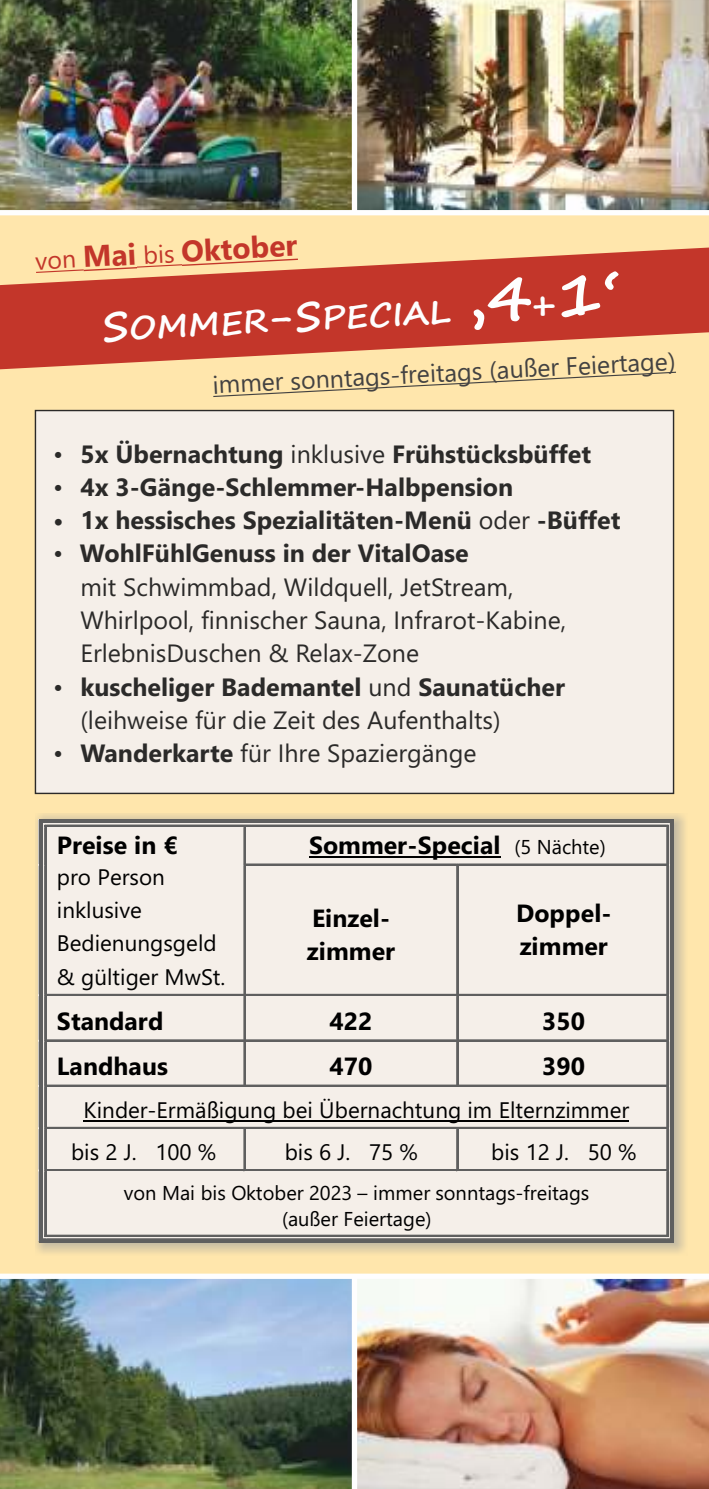
<style>
.page{position:relative;width:709px;height:1489px;background:#fff}
.page>*{position:absolute;margin:0;border:0;box-sizing:border-box;transform-origin:0 0}
.t1{font:700 32px "Segoe Print";color:#fefefe;scale:1.06 1}
.t2{font:700 30px "Segoe UI";color:#c3362a}
.t3{font:25px/33.2px "Segoe UI";color:#2b2a29}
.t4{font:700 25px "Segoe UI";color:#2b2a29}
.t5{font:25px "Segoe UI";color:#434242}
.t6{font:700 24.75px/33.5px "Segoe UI";color:#000}
.t7{font:22.5px/33.5px "Segoe UI";color:#000}
.t8{font:20px/26.8px "Segoe UI";color:#000;text-align:center}
.s1{font-weight:400;font-size:25px}
.s2{font-size:40px}
.s3{font-size:60px}
.s4{font-weight:400}
.s5{font-weight:700}
.s6{font-weight:400;font-size:20px}
</style>
<div class="page">
<div style="left:0;top:0;width:709px;height:1488px;background:#ffe6ac"></div>
<img style="left:0;top:0;width:709px;height:210px">
<img style="left:0;top:1278px;width:709px;height:210px">
<div style="left:352px;top:0;width:5px;height:213px;background:#fefefe"></div>
<div style="left:0;top:1273px;width:709px;height:5px;background:#fefefe"></div>
<div style="left:352px;top:1276px;width:5px;height:212px;background:#fefefe"></div>
<div style="left:0;top:210px;width:709px;height:5px;background:#fefefe"></div>
<svg style="left:0;top:247px;width:709px;height:123px;fill:#c3362a"></svg>
<svg style="left:36px;top:258px;width:262px;height:15px"></svg>
<svg style="left:213px;top:371px;width:463px;height:26px"></svg>
<div style="left:34px;top:409px;width:641px;height:385px;background:#f5efe9"></div>
<img style="left:36px;top:813px;width:649px;height:440px">
<div style="left:39px;top:819px;width:631px;height:421px;background:#f5efe9"></div>
<hr style="left:309px;top:856px;width:192px;height:1px;background:#000">
<svg style="left:39px;top:819px;width:7px;height:8px"></svg>
<hr style="left:46px;top:819px;width:198px;height:4px;background:#5f5f5f">
<hr style="left:46px;top:825px;width:198px;height:1px;background:#5f5f5f">
<hr style="left:46px;top:824px;width:198px;height:1px;background:#5f5f5f">
<svg style="left:244px;top:819px;width:7px;height:8px"></svg>
<hr style="left:251px;top:819px;width:415px;height:4px;background:#5f5f5f">
<hr style="left:251px;top:825px;width:415px;height:1px;background:#5f5f5f">
<hr style="left:251px;top:824px;width:415px;height:1px;background:#5f5f5f">
<svg style="left:666px;top:819px;width:8px;height:8px"></svg>
<hr style="left:45px;top:827px;width:1px;height:37px;background:#5f5f5f">
<hr style="left:44px;top:827px;width:1px;height:37px;background:#5f5f5f">
<hr style="left:39px;top:827px;width:4px;height:37px;background:#5f5f5f">
<hr style="left:244px;top:827px;width:2px;height:37px;background:#5f5f5f">
<hr style="left:243px;top:827px;width:1px;height:37px;background:#5f5f5f">
<hr style="left:670px;top:827px;width:4px;height:37px;background:#5f5f5f">
<hr style="left:666px;top:827px;width:2px;height:37px;background:#5f5f5f">
<hr style="left:246px;top:864px;width:210px;height:1px;background:#5f5f5f">
<hr style="left:246px;top:863px;width:210px;height:1px;background:#5f5f5f">
<hr style="left:458px;top:864px;width:208px;height:1px;background:#5f5f5f">
<hr style="left:458px;top:863px;width:208px;height:1px;background:#5f5f5f">
<hr style="left:45px;top:865px;width:1px;height:129px;background:#5f5f5f">
<hr style="left:44px;top:865px;width:1px;height:129px;background:#5f5f5f">
<hr style="left:39px;top:865px;width:4px;height:129px;background:#5f5f5f">
<hr style="left:244px;top:865px;width:2px;height:129px;background:#5f5f5f">
<hr style="left:243px;top:865px;width:1px;height:129px;background:#5f5f5f">
<hr style="left:456px;top:865px;width:2px;height:129px;background:#5f5f5f">
<hr style="left:670px;top:865px;width:4px;height:129px;background:#5f5f5f">
<hr style="left:666px;top:865px;width:2px;height:129px;background:#5f5f5f">
<svg style="left:39px;top:993px;width:7px;height:3px"></svg>
<hr style="left:46px;top:994px;width:198px;height:2px;background:#5f5f5f">
<hr style="left:46px;top:993px;width:198px;height:1px;background:#5f5f5f">
<hr style="left:246px;top:994px;width:210px;height:2px;background:#5f5f5f">
<hr style="left:246px;top:993px;width:210px;height:1px;background:#5f5f5f">
<hr style="left:458px;top:994px;width:208px;height:2px;background:#5f5f5f">
<hr style="left:458px;top:993px;width:208px;height:1px;background:#5f5f5f">
<svg style="left:666px;top:993px;width:8px;height:3px"></svg>
<hr style="left:45px;top:996px;width:1px;height:43px;background:#5f5f5f">
<hr style="left:44px;top:996px;width:1px;height:43px;background:#5f5f5f">
<hr style="left:39px;top:996px;width:4px;height:43px;background:#5f5f5f">
<hr style="left:244px;top:996px;width:2px;height:43px;background:#5f5f5f">
<hr style="left:243px;top:996px;width:1px;height:43px;background:#5f5f5f">
<hr style="left:456px;top:996px;width:2px;height:43px;background:#5f5f5f">
<hr style="left:670px;top:996px;width:4px;height:43px;background:#5f5f5f">
<hr style="left:666px;top:996px;width:2px;height:43px;background:#5f5f5f">
<svg style="left:39px;top:1039px;width:7px;height:2px"></svg>
<hr style="left:46px;top:1039px;width:198px;height:2px;background:#5f5f5f">
<hr style="left:246px;top:1039px;width:210px;height:2px;background:#5f5f5f">
<hr style="left:458px;top:1039px;width:208px;height:2px;background:#5f5f5f">
<svg style="left:666px;top:1039px;width:8px;height:2px"></svg>
<hr style="left:45px;top:1041px;width:1px;height:43px;background:#5f5f5f">
<hr style="left:44px;top:1041px;width:1px;height:43px;background:#5f5f5f">
<hr style="left:39px;top:1041px;width:4px;height:43px;background:#5f5f5f">
<hr style="left:244px;top:1041px;width:2px;height:43px;background:#5f5f5f">
<hr style="left:243px;top:1041px;width:1px;height:43px;background:#5f5f5f">
<hr style="left:456px;top:1041px;width:2px;height:43px;background:#5f5f5f">
<hr style="left:670px;top:1041px;width:4px;height:43px;background:#5f5f5f">
<hr style="left:666px;top:1041px;width:2px;height:43px;background:#5f5f5f">
<hr style="left:84px;top:1120px;width:545px;height:1px;background:#000">
<svg style="left:39px;top:1084px;width:7px;height:2px"></svg>
<hr style="left:46px;top:1084px;width:198px;height:2px;background:#5f5f5f">
<hr style="left:246px;top:1084px;width:210px;height:2px;background:#5f5f5f">
<hr style="left:458px;top:1084px;width:208px;height:2px;background:#5f5f5f">
<svg style="left:666px;top:1084px;width:8px;height:2px"></svg>
<hr style="left:45px;top:1086px;width:1px;height:41px;background:#5f5f5f">
<hr style="left:44px;top:1086px;width:1px;height:41px;background:#5f5f5f">
<hr style="left:39px;top:1086px;width:4px;height:41px;background:#5f5f5f">
<hr style="left:670px;top:1086px;width:4px;height:41px;background:#5f5f5f">
<hr style="left:666px;top:1086px;width:2px;height:41px;background:#5f5f5f">
<svg style="left:39px;top:1126px;width:7px;height:3px"></svg>
<hr style="left:46px;top:1127px;width:198px;height:2px;background:#5f5f5f">
<hr style="left:46px;top:1126px;width:198px;height:1px;background:#5f5f5f">
<hr style="left:246px;top:1127px;width:210px;height:2px;background:#5f5f5f">
<hr style="left:246px;top:1126px;width:210px;height:1px;background:#5f5f5f">
<hr style="left:458px;top:1127px;width:208px;height:2px;background:#5f5f5f">
<hr style="left:458px;top:1126px;width:208px;height:1px;background:#5f5f5f">
<svg style="left:666px;top:1126px;width:8px;height:3px"></svg>
<hr style="left:45px;top:1129px;width:1px;height:40px;background:#5f5f5f">
<hr style="left:44px;top:1129px;width:1px;height:40px;background:#5f5f5f">
<hr style="left:39px;top:1129px;width:4px;height:40px;background:#5f5f5f">
<hr style="left:244px;top:1129px;width:2px;height:40px;background:#5f5f5f">
<hr style="left:243px;top:1129px;width:1px;height:40px;background:#5f5f5f">
<hr style="left:456px;top:1129px;width:2px;height:40px;background:#5f5f5f">
<hr style="left:670px;top:1129px;width:4px;height:40px;background:#5f5f5f">
<hr style="left:666px;top:1129px;width:2px;height:40px;background:#5f5f5f">
<svg style="left:39px;top:1168px;width:7px;height:3px"></svg>
<hr style="left:46px;top:1169px;width:198px;height:2px;background:#5f5f5f">
<hr style="left:46px;top:1168px;width:198px;height:1px;background:#5f5f5f">
<hr style="left:246px;top:1169px;width:210px;height:2px;background:#5f5f5f">
<hr style="left:246px;top:1168px;width:210px;height:1px;background:#5f5f5f">
<hr style="left:458px;top:1169px;width:208px;height:2px;background:#5f5f5f">
<hr style="left:458px;top:1168px;width:208px;height:1px;background:#5f5f5f">
<svg style="left:666px;top:1168px;width:8px;height:3px"></svg>
<hr style="left:45px;top:1171px;width:1px;height:63px;background:#5f5f5f">
<hr style="left:44px;top:1171px;width:1px;height:63px;background:#5f5f5f">
<hr style="left:39px;top:1171px;width:4px;height:63px;background:#5f5f5f">
<svg style="left:39px;top:1234px;width:7px;height:8px"></svg>
<svg style="left:46px;top:1238px;width:620px;height:4px;background:#686867"></svg>
<hr style="left:46px;top:1234px;width:620px;height:2px;background:#5f5f5f">
<hr style="left:670px;top:1171px;width:4px;height:63px;background:#5f5f5f">
<hr style="left:666px;top:1171px;width:2px;height:63px;background:#5f5f5f">
<svg style="left:666px;top:1234px;width:8px;height:8px"></svg>
<p class="t2" style="left:35px;top:248px;width:264px;rotate:-3deg"><span class="s1">von</span> Mai <span class="s1">bis</span> Oktober</p>
<p class="t1" style="left:102px;top:314px;width:492px;rotate:-3deg"><span class="s2">S</span>OMMER<span class="s2">-S</span>PECIAL <span class="s3">‚4</span><span class="s2">+</span><span class="s3">1‘</span></p>
<p class="t5" style="left:212px;top:375px;width:465px;rotate:-3deg">immer sonntags-freitags (außer Feiertage)</p>
<p class="t4" style="left:53px;top:444px;width:539px"><span class="s4">•</span> 5x Übernachtung <span class="s4">inklusive</span> Frühstücksbüffet</p>
<p class="t4" style="left:53px;top:477px;width:461px"><span class="s4">•</span> 4x 3-Gänge-Schlemmer-Halbpension</p>
<p class="t4" style="left:53px;top:511px;width:569px">• 1x hessisches Spezialitäten-Menü <span class="s4">oder</span> -Büffet</p>
<p class="t3" style="left:80px;top:539px;width:487px;text-indent:-27px">• <span class="s5">WohlFühlGenuss in der VitalOase<br></span>mit Schwimmbad, Wildquell, JetStream, Whirlpool, finnischer Sauna, Infrarot-Kabine, ErlebnisDuschen &amp; Relax-Zone</p>
<p class="t3" style="left:80px;top:672px;width:486px;text-indent:-27px">• <span class="s5">kuscheliger Bademantel</span> und <span class="s5">Saunatücher </span>(leihweise für die Zeit des Aufenthalts)</p>
<p class="t3" style="left:53px;top:739px;width:425px">• <span class="s5">Wanderkarte</span> für Ihre Spaziergänge</p>
<p class="t6" style="left:57px;top:830px;width:122px">Preise in €</p>
<p class="t7" style="left:57px;top:862px;width:170px">pro Person inklusive<br>Bedienungsgeld &amp; gültiger MwSt.</p>
<p class="t6" style="left:309px;top:830px;width:298px">Sommer-Special <span class="s6">(5 Nächte)</span></p>
<p class="t6" style="left:307px;top:903px;width:90px">Einzel&shy;zimmer</p>
<p class="t6" style="left:516px;top:898px;width:97px">Doppel&shy;zimmer</p>
<p class="t6" style="left:57px;top:1006px;width:108px">Standard</p>
<p class="t6" style="left:329px;top:1006px;width:44px">422</p>
<p class="t6" style="left:542px;top:1006px;width:44px">350</p>
<p class="t6" style="left:57px;top:1051px;width:113px">Landhaus</p>
<p class="t6" style="left:329px;top:1051px;width:44px">470</p>
<p class="t6" style="left:542px;top:1051px;width:44px">390</p>
<p class="t7" style="left:71px;top:1091px;width:560px;line-height:42px;text-indent:13px">Kinder-Ermäßigung bei Übernachtung im Elternzimmer bis 2 J. 100 %</p>
<p class="t7" style="left:285px;top:1137px;width:134px">bis 6 J. 75 %</p>
<p class="t7" style="left:491px;top:1137px;width:147px">bis 12 J. 50 %</p>
<p class="t8" style="left:124px;top:1180px;width:467px">von Mai bis Oktober 2023 – immer sonntags-freitags (außer Feiertage)</p>
</div>
